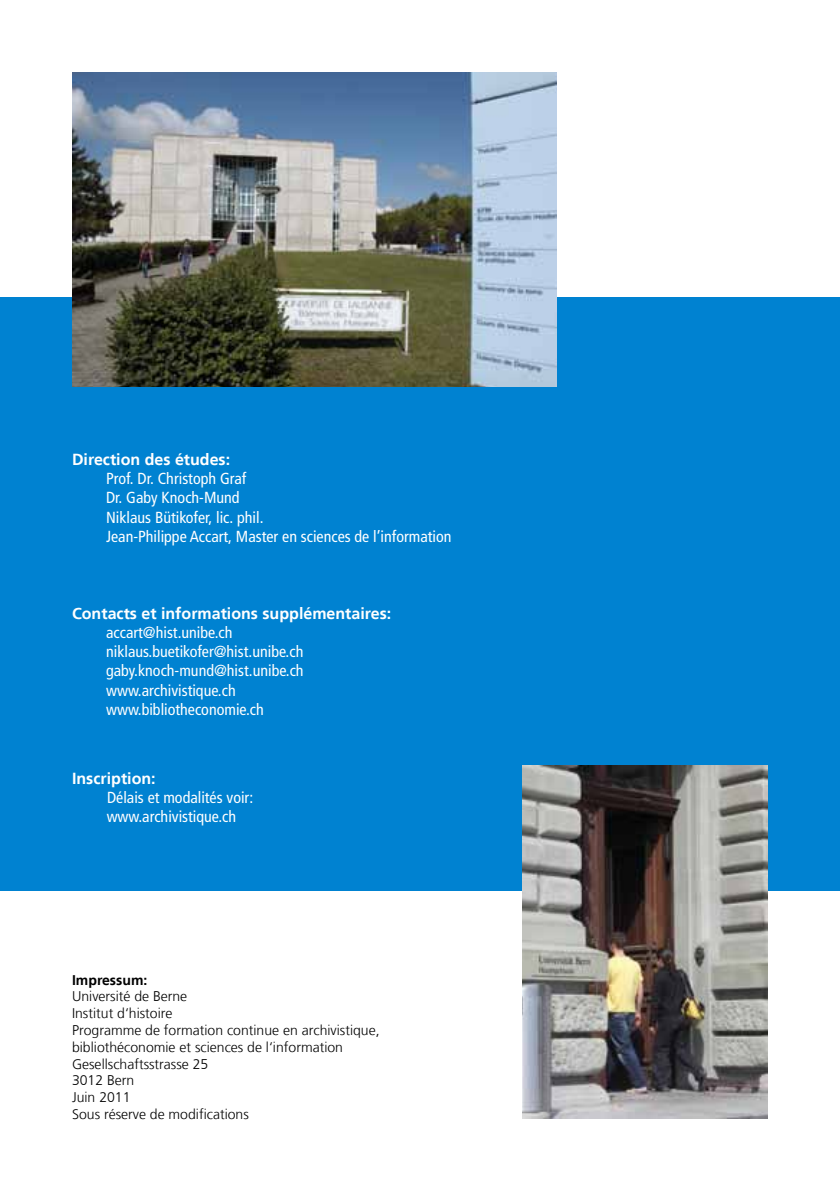
<style>
.page{position:relative;width:840px;height:1191px;background:#fff}
.page>*{position:absolute;margin:0;border:0;box-sizing:border-box;transform-origin:0 0}
.t1{font:condensed 16px/19.2px "Frutiger";color:#fff}
.t2{font:700 16px "Frutiger";color:#fff}
.t3{font:300 14px/16.8px "Frutiger";color:#000}
.t4{font:700 14px "Frutiger";color:#000}
</style>
<div class="page">
<div style="left:0;top:297px;width:839px;height:593px;background:#0082d1"></div>
<img style="left:72px;top:73px;width:484px;height:313px">
<img style="left:522px;top:766px;width:245px;height:352px">
<p class="t2" style="left:72px;top:450px;width:159px">Direction des études:</p>
<p class="t1" style="left:106px;top:469px;width:347px">Prof. Dr. Christoph Graf<br>Dr. Gaby Knoch-Mund<br>Niklaus Bütikofer, lic. phil.<br>Jean-Philippe Accart, Master en sciences de l’information</p>
<p class="t2" style="left:72px;top:604px;width:320px">Contacts et informations supplémentaires:</p>
<p class="t1" style="left:106px;top:623px;width:199px">accart@hist.unibe.ch niklaus.buetikofer@hist.unibe.ch gaby.knoch-mund@hist.unibe.ch www.archivistique.ch www.bibliotheconomie.ch</p>
<p class="t2" style="left:72px;top:768px;width:85px">Inscription:</p>
<p class="t1" style="left:107px;top:788px;width:148px">Délais et modalités voir: www.archivistique.ch</p>
<p class="t4" style="left:72px;top:971px;width:77px">Impressum:</p>
<p class="t3" style="left:72px;top:988px;width:309px">Université de Berne<br>Institut d‘histoire<br>Programme de formation continue en archivistique, bibliothéconomie et sciences de l‘information<br>Gesellschaftsstrasse 25<br>3012 Bern<br>Juin 2011<br>Sous réserve de modifications</p>
</div>
